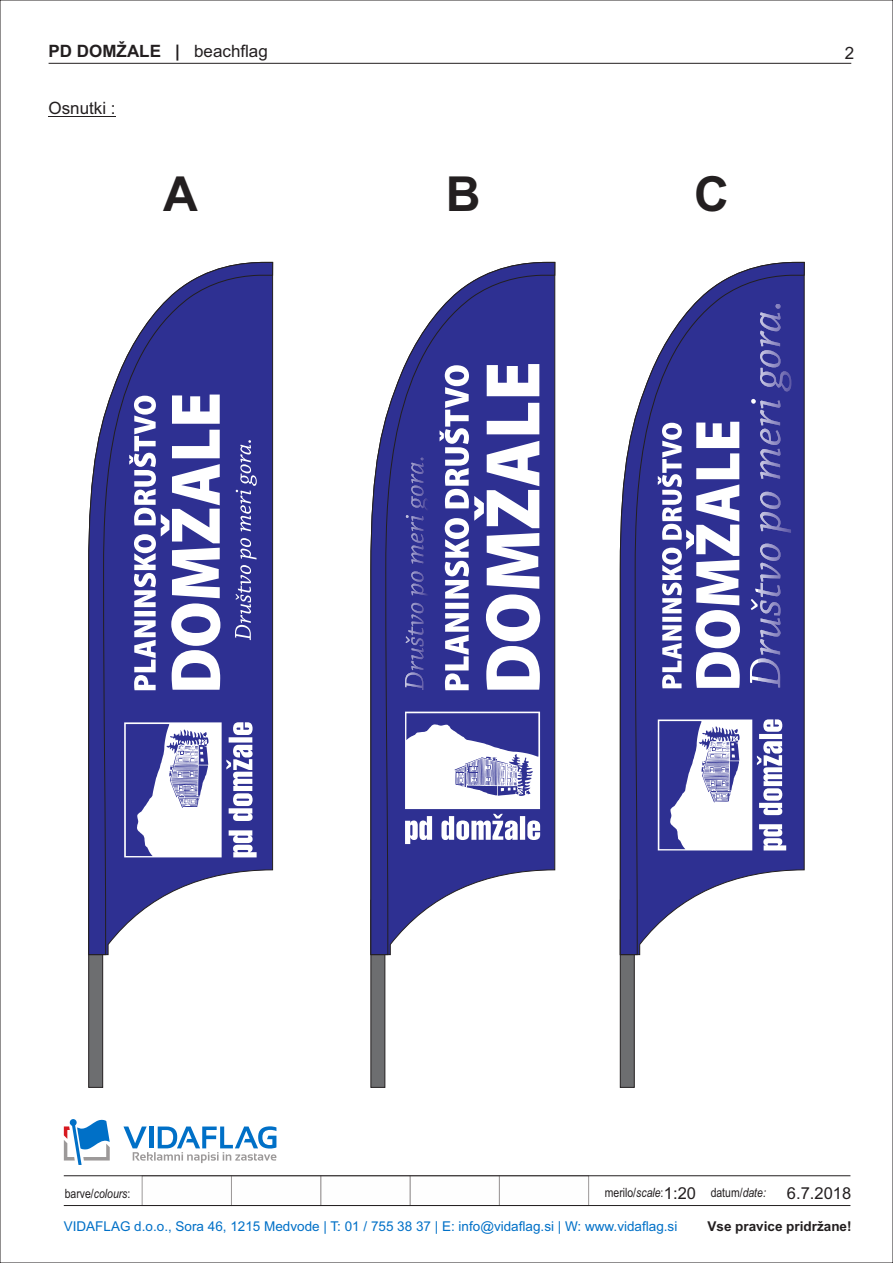
<style>
.page{position:relative;width:893px;height:1263px;background:#fff}
.page>*{position:absolute;margin:0;border:0;box-sizing:border-box;transform-origin:0 0}
.t1{font:700 48.3px "Arial";color:#231f20}
.t2{font:700 16.95px "Arial";color:#231f20}
.t3{font:16.95px "Arial";color:#231f20}
.t4{font:16.5px "Arial";color:#231f20}
.t5{font:13.5px "Arial";color:#0070c7}
.t6{font:700 13.5px "Arial";color:#231f20}
.t7{font:12.75px "Arial Narrow";color:#231f20}
.s1{font-weight:400}
.s2{font-style:italic}
.s3{font-family:"Arial";font-size:16.5px}
</style>
<div class="page">
<hr style="left:49px;top:63px;width:802px;height:1px;background:#231f20">
<hr style="left:49px;top:116px;width:67px;height:1px;background:#231f20">
<svg style="left:123px;top:1126px;width:153px;height:37px"></svg>
<svg style="left:64px;top:1119px;width:46px;height:46px"></svg>
<svg style="left:141px;top:1176px;width:448px;height:29px"></svg>
<hr style="left:64px;top:1205px;width:786px;height:1px;background:#231f20">
<hr style="left:64px;top:1175px;width:786px;height:1px;background:#231f20">
<svg style="left:88px;top:955px;width:16px;height:133px;background:#6c6c6e"></svg>
<svg style="left:370px;top:899px;width:16px;height:189px;background:#6a6a6c"></svg>
<svg style="left:88px;top:262px;width:185px;height:693px;fill:#2e3092"></svg>
<svg style="left:129px;top:395px;width:91px;height:295px"></svg>
<svg style="left:235px;top:440px;width:22px;height:200px;background:#5052a4"></svg>
<svg style="left:124px;top:722px;width:133px;height:135px"></svg>
<svg style="left:371px;top:262px;width:184px;height:693px;fill:#2e3092"></svg>
<svg style="left:440px;top:364px;width:100px;height:326px"></svg>
<hr style="left:405px;top:603px;width:1px;height:87px;background:#f8f7fb">
<hr style="left:406px;top:603px;width:1px;height:87px;background:#efedf7">
<hr style="left:407px;top:603px;width:1px;height:87px;background:#e7e6f3">
<hr style="left:408px;top:603px;width:1px;height:87px;background:#dfddef">
<hr style="left:409px;top:603px;width:1px;height:87px;background:#d7d4eb">
<hr style="left:410px;top:603px;width:1px;height:87px;background:#d0cde7">
<hr style="left:411px;top:603px;width:1px;height:87px;background:#c7c4e2">
<hr style="left:412px;top:603px;width:1px;height:87px;background:#c0bcde">
<hr style="left:413px;top:603px;width:1px;height:87px;background:#bab6db">
<hr style="left:414px;top:603px;width:1px;height:87px;background:#b2aed6">
<hr style="left:415px;top:603px;width:1px;height:87px;background:#aba6d2">
<hr style="left:416px;top:603px;width:1px;height:87px;background:#a5a0cf">
<hr style="left:417px;top:603px;width:1px;height:87px;background:#9f99cb">
<hr style="left:418px;top:603px;width:1px;height:87px;background:#9893c7">
<hr style="left:419px;top:603px;width:1px;height:87px;background:#938dc4">
<hr style="left:420px;top:603px;width:1px;height:87px;background:#8d87c1">
<hr style="left:421px;top:603px;width:1px;height:87px;background:#8680bd">
<hr style="left:422px;top:603px;width:1px;height:87px;background:#7b75b6">
<hr style="left:423px;top:603px;width:1px;height:87px;background:#6f6ab0">
<hr style="left:424px;top:603px;width:1px;height:87px;background:#6c67af">
<svg style="left:405px;top:712px;width:135px;height:132px"></svg>
<svg style="left:619px;top:899px;width:16px;height:189px;background:#6d6d6f"></svg>
<svg style="left:620px;top:262px;width:185px;height:693px;fill:#2e3092"></svg>
<svg style="left:658px;top:422px;width:82px;height:266px"></svg>
<svg style="left:750px;top:544px;width:8px;height:144px"></svg>
<hr style="left:758px;top:544px;width:1px;height:144px;background:#faf9fc">
<hr style="left:759px;top:544px;width:1px;height:144px;background:#f3f2f9">
<hr style="left:760px;top:544px;width:1px;height:144px;background:#eeecf6">
<hr style="left:761px;top:544px;width:1px;height:144px;background:#e8e7f4">
<hr style="left:762px;top:544px;width:1px;height:144px;background:#e3e1f1">
<hr style="left:763px;top:544px;width:1px;height:144px;background:#dfddef">
<hr style="left:764px;top:544px;width:1px;height:144px;background:#dad8ec">
<hr style="left:765px;top:544px;width:1px;height:144px;background:#d4d1e9">
<hr style="left:766px;top:544px;width:1px;height:144px;background:#d0cde7">
<hr style="left:767px;top:544px;width:1px;height:144px;background:#c9c6e3">
<hr style="left:768px;top:544px;width:1px;height:144px;background:#c4c1e1">
<hr style="left:769px;top:544px;width:1px;height:144px;background:#c1bddf">
<hr style="left:770px;top:544px;width:1px;height:144px;background:#bbb7dc">
<hr style="left:771px;top:544px;width:1px;height:144px;background:#b7b3d9">
<hr style="left:772px;top:544px;width:1px;height:144px;background:#b2aed6">
<hr style="left:773px;top:544px;width:1px;height:144px;background:#afaad4">
<hr style="left:774px;top:544px;width:1px;height:144px;background:#aaa6d2">
<hr style="left:775px;top:544px;width:1px;height:144px;background:#a5a0cf">
<hr style="left:776px;top:544px;width:1px;height:144px;background:#a29dcd">
<hr style="left:777px;top:544px;width:1px;height:144px;background:#9e98cb">
<hr style="left:778px;top:544px;width:1px;height:144px;background:#9893c7">
<hr style="left:779px;top:544px;width:1px;height:144px;background:#958fc5">
<hr style="left:780px;top:544px;width:1px;height:144px;background:#918bc3">
<svg style="left:658px;top:719px;width:128px;height:131px"></svg>
<p class="t2" style="left:49px;top:45px;width:221px">PD DOMŽALE | <span class="s1">beachflag</span></p>
<p class="t3" style="left:49px;top:102px;width:69px">Osnutki :</p>
<h1 class="t1" style="left:163px;top:176px;width:36px">A</h1>
<h1 class="t1" style="left:446px;top:176px;width:36px">B</h1>
<h1 class="t1" style="left:694px;top:176px;width:36px">C</h1>
<p class="t3" style="left:845px;top:46px;width:11px">2</p>
<p class="t7" style="left:605px;top:1188px;width:163px">merilo/<span class="s2">scale</span>:<span class="s3">1:20</span> datum/<span class="s2">date:</span></p>
<p class="t4" style="left:787px;top:1187px;width:66px">6.7.2018</p>
<p class="t5" style="left:64px;top:1221px;width:615px">VIDAFLAG d.o.o., Sora 46, 1215 Medvode | T: 01 / 755 38 37 | E: info@vidaflag.si | W: www.vidaflag.si</p>
<p class="t6" style="left:707px;top:1221px;width:146px">Vse pravice pridržane!</p>
<p class="t7" style="left:65px;top:1188px;width:67px">barve/<span class="s2">colours</span>:</p>
</div>
